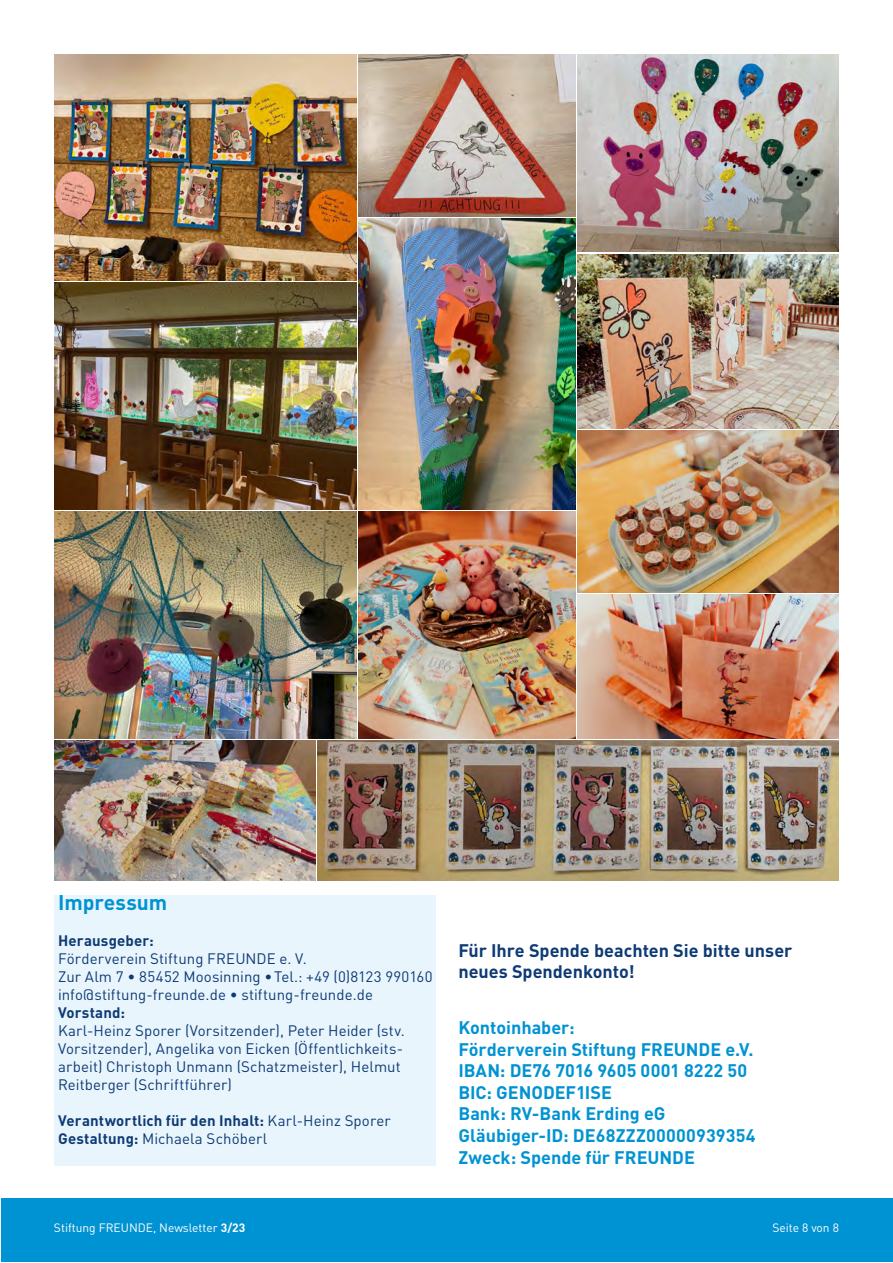
<style>
.page{position:relative;width:893px;height:1263px;background:#fff}
.page>*{position:absolute;margin:0;border:0;box-sizing:border-box;transform-origin:0 0}
.t1{font:700 21px "DIN Pro";color:#0093d3}
.t2{font:700 18px "DIN Pro";color:#0093d3}
.Text{font:700 18px/21.6px "DIN Pro";color:#0e3b75}
.t3{font:15px/18px "DIN Pro";letter-spacing:.005em;color:#0e3b75}
.t4{font:700 15px "DIN Pro";letter-spacing:.01em;color:#0e3b75}
.t5{font:12px "DIN Pro";color:#fff}
.s1{font-weight:400}
.s2{font-weight:700}
</style>
<div class="page">
<div style="left:1px;top:1198px;width:891px;height:64px;background:#0093d3"></div>
<div style="left:54px;top:895px;width:382px;height:270px;background:#e9f5fc"></div>
<img style="left:359px;top:218px;width:216px;height:292px">
<img style="left:54px;top:512px;width:302px;height:227px">
<img style="left:54px;top:283px;width:302px;height:227px">
<img style="left:577px;top:431px;width:262px;height:162px">
<img style="left:577px;top:254px;width:262px;height:174px">
<img style="left:577px;top:595px;width:262px;height:144px">
<img style="left:577px;top:54px;width:262px;height:198px">
<img style="left:54px;top:54px;width:302px;height:227px">
<img style="left:359px;top:54px;width:216px;height:162px">
<img style="left:359px;top:512px;width:216px;height:227px">
<img style="left:318px;top:741px;width:521px;height:139px">
<img style="left:54px;top:741px;width:262px;height:139px">
<p class="t1" style="left:58px;top:885px;width:111px">Impressum</p>
<p class="t4" style="left:58px;top:928px;width:97px">Herausgeber:</p>
<p class="t3" style="left:58px;top:948px;width:250px">Förderverein Stiftung FREUNDE e. V.</p>
<p class="t3" style="left:58px;top:966px;width:376px">Zur Alm 7 • 85452 Moosinning • Tel.: +49 (0)8123 990160</p>
<p class="t3" style="left:58px;top:984px;width:316px">info@stiftung-freunde.de • stiftung-freunde.de</p>
<p class="t4" style="left:58px;top:1000px;width:69px">Vorstand:</p>
<p class="t3" style="left:58px;top:1020px;width:348px">Karl-Heinz Sporer (Vorsitzender), Peter Heider (stv.<br>Vorsitzender), Angelika von Eicken (Öffentlichkeits&shy;arbeit) Christoph Unmann (Schatzmeister), Helmut Reitberger (Schriftführer)</p>
<p class="t4" style="left:58px;top:1108px;width:334px">Verantwortlich für den Inhalt: <span class="s1">Karl-Heinz Sporer</span></p>
<p class="t3" style="left:58px;top:1128px;width:211px"><span class="s2">Gestaltung:</span> Michaela Schöberl</p>
<p class="Text" style="left:458px;top:937px;width:335px">Für Ihre Spende beachten Sie bitte unser neues Spendenkonto!</p>
<p class="t2" style="left:458px;top:1012px;width:118px">Kontoinhaber:</p>
<p class="t2" style="left:458px;top:1034px;width:297px">Förderverein Stiftung FREUNDE e.V.</p>
<p class="t2" style="left:458px;top:1056px;width:290px">IBAN: DE76 7016 9605 0001 8222 50</p>
<p class="t2" style="left:458px;top:1077px;width:155px">BIC: GENODEF1ISE</p>
<p class="t2" style="left:458px;top:1099px;width:209px">Bank: RV-Bank Erding eG</p>
<p class="t2" style="left:458px;top:1120px;width:299px">Gläubiger-ID: DE68ZZZ00000939354</p>
<p class="t2" style="left:458px;top:1142px;width:238px">Zweck: Spende für FREUNDE</p>
<p class="t5" style="left:54px;top:1218px;width:193px">Stiftung FREUNDE, Newsletter <span class="s2">3/23</span></p>
<p class="t5" style="left:772px;top:1218px;width:68px">Seite 8 von 8</p>
</div>
